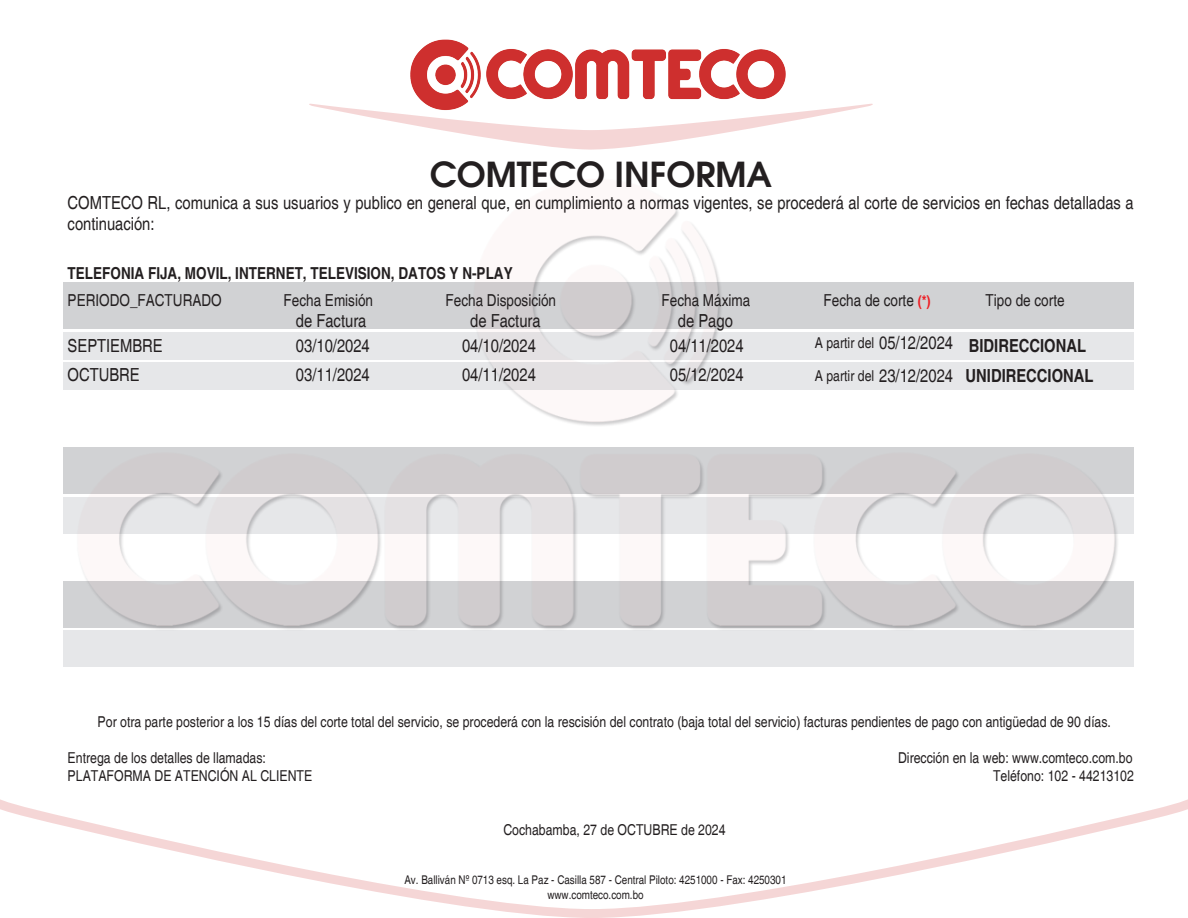
<style>
.page{position:relative;width:1188px;height:918px;background:#fff}
.page>*{position:absolute;margin:0;border:0;box-sizing:border-box;transform-origin:0 0}
.t1{font:600 34.5px "Avant Garde";color:#231f20}
.t2{font:condensed 18px/21.6px "Helvetica";color:#231f20}
.t3{font:700 condensed 18px/30px "Helvetica";color:#231f20}
.t4{font:condensed 16.5px "Helvetica";color:#231f20}
.t5{font:700 condensed 16.5px "Helvetica";color:#231f20}
.t6{font:condensed 15px "Helvetica";color:#231f20}
.t7{font:condensed 12px/14.4px "Helvetica";color:#231f20;text-align:center}
.s1{font-weight:700;font-size:15px;color:#ee1d23}
.s2{font-size:18px}
</style>
<div class="page">
<img style="left:63px;top:207px;width:1066px;height:460px">
<svg style="left:309px;top:104px;width:564px;height:46px"></svg>
<svg style="left:0;top:799px;width:1188px;height:119px"></svg>
<img style="left:407px;top:39px;width:383px;height:75px">
<h1 class="t1" style="left:430px;top:151px;width:344px">COMTECO INFORMA</h1>
<p class="t2" style="left:68px;top:192px;width:1068px">COMTECO RL, comunica a sus usuarios y publico en general que, en cumplimiento a normas vigentes, se procederá al corte de servicios en fechas detalladas a continuación:</p>
<p class="t5" style="left:68px;top:263px;width:447px">TELEFONIA FIJA, MOVIL, INTERNET, TELEVISION, DATOS Y N-PLAY</p>
<p class="t4" style="left:68px;top:290px;width:156px">PERIODO_FACTURADO</p>
<p class="t4" style="left:284px;top:290px;width:91px">Fecha Emisión</p>
<p class="t4" style="left:446px;top:290px;width:112px">Fecha Disposición</p>
<p class="t4" style="left:662px;top:290px;width:90px">Fecha Máxima</p>
<p class="t4" style="left:824px;top:290px;width:109px">Fecha de corte <span class="s1">(*)</span></p>
<p class="t4" style="left:986px;top:290px;width:80px">Tipo de corte</p>
<p class="t2" style="left:296px;top:310px;width:72px">de Factura</p>
<p class="t2" style="left:470px;top:310px;width:72px">de Factura</p>
<p class="t2" style="left:678px;top:310px;width:56px">de Pago</p>
<p class="t2" style="left:68px;top:335px;width:97px">SEPTIEMBRE</p>
<p class="t2" style="left:296px;top:335px;width:75px">03/10/2024</p>
<p class="t2" style="left:462px;top:335px;width:75px">04/10/2024</p>
<p class="t2" style="left:670px;top:335px;width:75px">04/11/2024</p>
<p class="t6" style="left:815px;top:334px;width:140px">A partir del <span class="s2">05/12/2024</span></p>
<p class="t2" style="left:68px;top:364px;width:74px">OCTUBRE</p>
<p class="t2" style="left:296px;top:364px;width:75px">03/11/2024</p>
<p class="t2" style="left:462px;top:364px;width:75px">04/11/2024</p>
<p class="t2" style="left:670px;top:364px;width:75px">05/12/2024</p>
<p class="t6" style="left:815px;top:367px;width:140px">A partir del <span class="s2">23/12/2024</span></p>
<p class="t3" style="left:966px;top:331px;width:129px">BIDIRECCIONAL<br>UNIDIRECCIONAL</p>
<p class="t6" style="left:98px;top:713px;width:1015px">Por otra parte posterior a los 15 días del corte total del servicio, se procederá con la rescisión del contrato (baja total del servicio) facturas pendientes de pago con antigüedad de 90 días.</p>
<p class="t6" style="left:68px;top:749px;width:200px">Entrega de los detalles de llamadas:</p>
<p class="t6" style="left:898px;top:749px;width:236px">Dirección en la web: www.comteco.com.bo</p>
<p class="t6" style="left:68px;top:767px;width:246px">PLATAFORMA DE ATENCIÓN AL CLIENTE</p>
<p class="t6" style="left:993px;top:767px;width:142px">Teléfono: 102 - 44213102</p>
<p class="t6" style="left:503px;top:821px;width:224px">Cochabamba, 27 de OCTUBRE de 2024</p>
<p class="t7" style="left:404px;top:873px;width:384px">Av. Balliván Nº 0713 esq. La Paz - Casilla 587 - Central Piloto: 4251000 - Fax: 4250301 www.comteco.com.bo</p>
</div>
